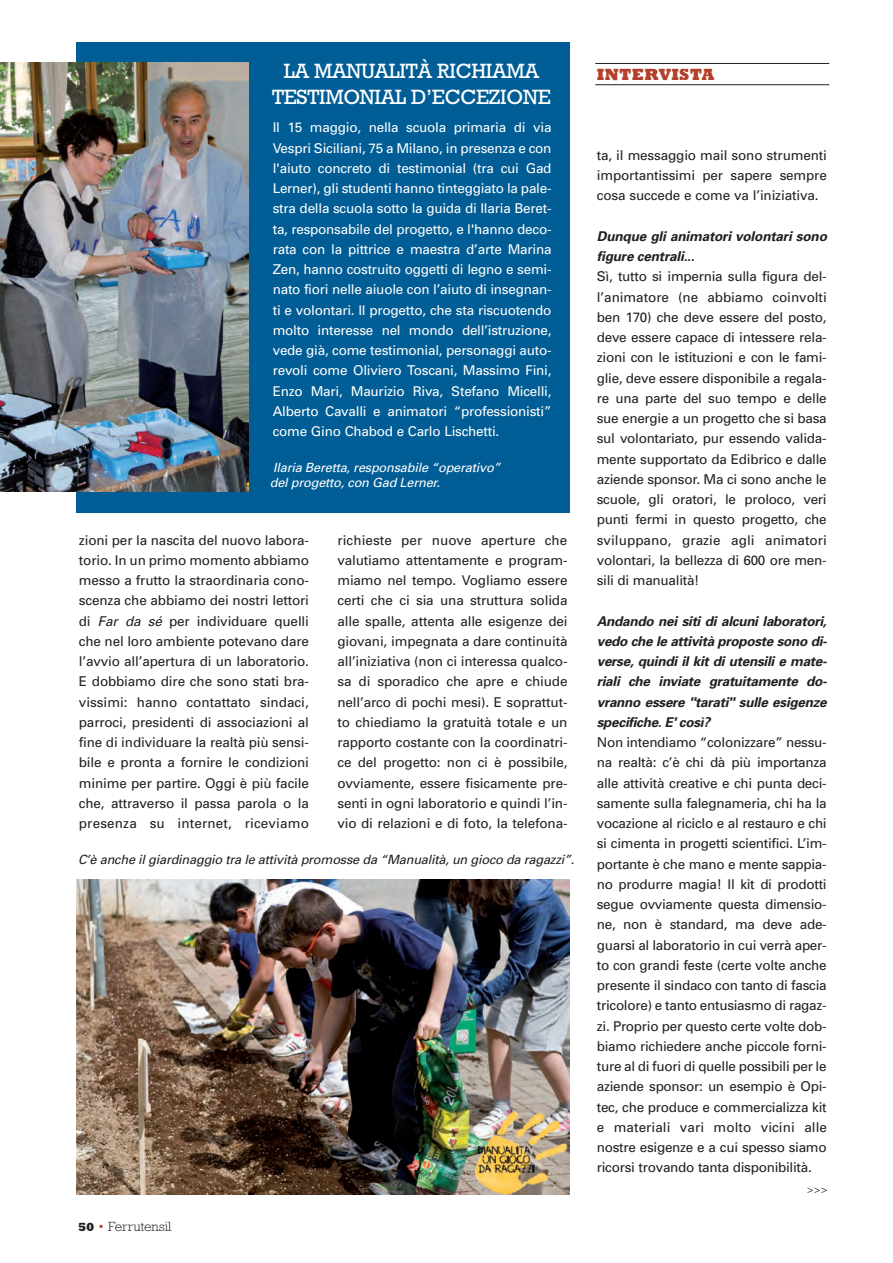
<style>
.page{position:relative;width:893px;height:1263px;background:#fff}
.page>*{position:absolute;margin:0;border:0;box-sizing:border-box;transform-origin:0 0}
.t1{font:21px/25.2px "Rockwell";letter-spacing:-.015em;color:#fff;text-align:center}
.t2{font:800 16.5px "Rockwell";letter-spacing:.02em;color:#b2402a}
.t3{font:13.5px/20.2px "Univers";letter-spacing:-.02em;color:#231f20;text-align:justify}
.t4{font:13.5px/20.2px "Univers";letter-spacing:-.015em;color:#fff;text-align:justify}
.t5{font:300 13.5px "Rockwell";color:#231f20}
.t6{font:italic 12.75px "Univers";letter-spacing:-.015em;color:#231f20}
.t7{font:italic 12.75px/15.8px "Univers";letter-spacing:-.015em;color:#fff}
.t8{font:300 10.5px "Univers";color:#231f20}
.s1{font-style:italic}
.s2{font-weight:800;font-size:12px}
.s3{color:#b2402a}
.s4{font-weight:700;font-style:italic}
</style>
<div class="page">
<hr style="left:595px;top:63px;width:234px;height:1px;background:#231f20">
<hr style="left:595px;top:84px;width:234px;height:1px;background:#231f20">
<div style="left:77px;top:43px;width:493px;height:470px;background:#005d95"></div>
<img style="left:0;top:63px;width:249px;height:428px">
<img style="left:77px;top:880px;width:493px;height:315px">
<p class="t1" style="left:272px;top:61px;width:280px">LA MANUALITÀ RICHIAMA<br>TESTIMONIAL D’ECCEZIONE</p>
<p class="t4" style="left:273px;top:119px;width:280px">Il 15 maggio, nella scuola primaria di via Vespri Siciliani, 75 a Milano, in presenza e con l'aiuto concreto di testimonial (tra cui Gad Lerner), gli studenti hanno tinteggiato la pale&shy;stra della scuola sotto la guida di Ilaria Beret&shy;ta, responsabile del progetto, e l'hanno deco&shy;rata con la pittrice e maestra d’arte Marina Zen, hanno costruito oggetti di legno e semi&shy;nato fiori nelle aiuole con l’aiuto di insegnan&shy;ti e volontari. Il progetto, che sta riscuotendo molto interesse nel mondo dell’istruzione, vede già, come testimonial, personaggi auto&shy;revoli come Oliviero Toscani, Massimo Fini, Enzo Mari, Maurizio Riva, Stefano Micelli, Alberto Cavalli e animatori “professionisti” come Gino Chabod e Carlo Lischetti.</p>
<p class="t7" style="left:270px;top:460px;width:232px">Ilaria Beretta, responsabile “operativo” del progetto, con Gad Lerner.</p>
<p class="t3" style="left:79px;top:531px;width:232px">zioni per la nascita del nuovo labora&shy;torio. In un primo momento abbiamo messo a frutto la straordinaria cono&shy;scenza che abbiamo dei nostri lettori di <span class="s1">Far da sé</span> per individuare quelli che nel loro ambiente potevano dare l’avvio all’apertura di un laboratorio.<br>E dobbiamo dire che sono stati bra&shy;vissimi: hanno contattato sindaci, parroci, presidenti di associazioni al fine di individuare la realtà più sensi&shy;bile e pronta a fornire le condizioni minime per partire. Oggi è più facile che, attraverso il passa parola o la presenza su internet, riceviamo</p>
<p class="t3" style="left:337px;top:531px;width:232px">richieste per nuove aperture che valutiamo attentamente e program&shy;miamo nel tempo. Vogliamo essere certi che ci sia una struttura solida alle spalle, attenta alle esigenze dei giovani, impegnata a dare continuità all’iniziativa (non ci interessa qualco&shy;sa di sporadico che apre e chiude nell’arco di pochi mesi). E soprattut&shy;to chiediamo la gratuità totale e un rapporto costante con la coordinatri&shy;ce del progetto: non ci è possibile, ovviamente, essere fisicamente pre&shy;senti in ogni laboratorio e quindi l’in&shy;vio di relazioni e di foto, la telefona-</p>
<p class="t6" style="left:78px;top:854px;width:498px">C’è anche il giardinaggio tra le attività promosse da “Manualità, un gioco da ragazzi”.</p>
<p class="t5" style="left:78px;top:1221px;width:95px"><span class="s2">50</span> <span class="s3">•</span> Ferrutensil</p>
<p class="t2" style="left:597px;top:68px;width:119px">INTERVISTA</p>
<p class="t3" style="left:597px;top:146px;width:232px">ta, il messaggio mail sono strumenti importantissimi per sapere sempre cosa succede e come va l’iniziativa.</p>
<p class="t3" style="left:597px;top:227px;width:232px;text-align:left"><span class="s4">Dunque gli animatori volontari sono figure centrali...<br></span>Sì, tutto si impernia sulla figura del&shy;l’animatore (ne abbiamo coinvolti ben 170) che deve essere del posto, deve essere capace di intessere rela&shy;zioni con le istituzioni e con le fami&shy;glie, deve essere disponibile a regala&shy;re una parte del suo tempo e delle sue energie a un progetto che si basa sul volontariato, pur essendo valida&shy;mente supportato da Edibrico e dalle aziende sponsor. Ma ci sono anche le scuole, gli oratori, le proloco, veri punti fermi in questo progetto, che sviluppano, grazie agli animatori volontari, la bellezza di 600 ore men&shy;sili di manualità!</p>
<p class="t3" style="left:597px;top:612px;width:232px;text-align:left"><span class="s4">Andando nei siti di alcuni laboratori, vedo che le attività proposte sono di&shy;verse, quindi il kit di utensili e mate&shy;riali che inviate gratuitamente do&shy;vranno essere "tarati" sulle esigenze specifiche. E' così?<br></span>Non intendiamo “colonizzare” nessu&shy;na realtà: c’è chi dà più importanza alle attività creative e chi punta deci&shy;samente sulla falegnameria, chi ha la vocazione al riciclo e al restauro e chi si cimenta in progetti scientifici. L’im&shy;portante è che mano e mente sappia&shy;no produrre magia! Il kit di prodotti segue ovviamente questa dimensio&shy;ne, non è standard, ma deve ade&shy;guarsi al laboratorio in cui verrà aper&shy;to con grandi feste (certe volte anche presente il sindaco con tanto di fascia tricolore) e tanto entusiasmo di ragaz&shy;zi. Proprio per questo certe volte dob&shy;biamo richiedere anche piccole forni&shy;ture al di fuori di quelle possibili per le aziende sponsor: un esempio è Opi&shy;tec, che produce e commercializza kit e materiali vari molto vicini alle nostre esigenze e a cui spesso siamo ricorsi trovando tanta disponibilità.</p>
<p class="t8" style="left:807px;top:1185px;width:22px">&gt;&gt;&gt;</p>
</div>
